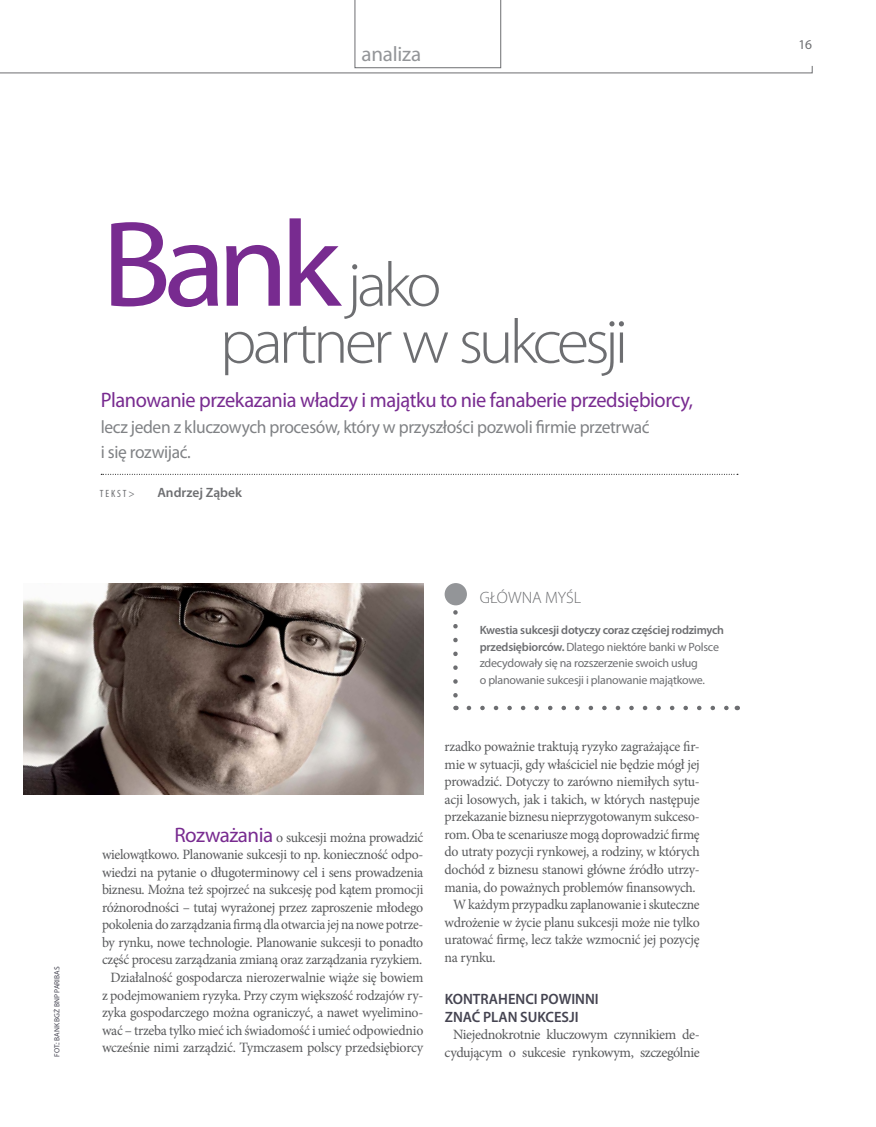
<style>
.page{position:relative;width:876px;height:1127px;background:#fff}
.page>*{position:absolute;margin:0;border:0;box-sizing:border-box;transform-origin:0 0}
.t1{font:123px "Myriad Pro";color:#782b90;scale:1.05 1}
.t2{font:300 63px "Myriad Pro";letter-spacing:-.065em;color:#6d6e71;scale:1.05 1}
.t3{font:21px "Myriad Pro";letter-spacing:-.02em;color:#782b90}
.t4{font:21px "Myriad Pro";letter-spacing:-.01em;color:#939598}
.t5{font:18px/25.5px "Myriad Pro";letter-spacing:-.02em;color:#808285}
.t6{font:300 16.5px "Myriad Pro";color:#6d6e71}
.t7{font:600 15px/17.5px "Myriad Pro";color:#454451}
.t8{font:14.25px/17.5px "Minion Pro";letter-spacing:-.025em;color:#58595b;text-align:center}
.t9{font:14.25px "Minion Pro";letter-spacing:-.025em;color:#58595b;scale:.96 1}
.t10{font:600 13.5px "Myriad Pro";color:#6d6e71}
.t11{font:13.5px "Myriad Pro";color:#6d6e71}
.t12{font:12px/16.5px "Myriad Pro";letter-spacing:-.02em;color:#6d6e71}
.t13{font:condensed 10.5px "Myriad Pro";letter-spacing:.18em;color:#6d6e71}
.t14{font:7.5px "Myriad Pro";color:#454451}
.s1{font-weight:300;font-size:63px;color:#6d6e71}
.s2{font-weight:600}
.s3{font-family:"Myriad Pro";font-size:21px;color:#782b90}
</style>
<div class="page">
<svg style="left:101px;top:474px;width:637px;height:1px"></svg>
<img style="left:24px;top:583px;width:399px;height:211px">
<svg style="left:469px;top:706px;width:260px;height:4px"></svg>
<svg style="left:453px;top:612px;width:5px;height:98px"></svg>
<div style="left:445px;top:583px;width:22px;height:22px;background:#939598;border-radius:50%"></div>
<svg style="left:0;top:0;width:813px;height:73px"></svg>
<h3 class="t4" style="left:362px;top:41px;width:61px">analiza</h3>
<p class="t14" style="left:52px;top:1057px;width:92px;rotate:-90deg">FOT.: BANK BGŻ BNP PARIBAS</p>
<h1 class="t1" style="left:101px;top:189px;width:325px">Bank<span class="s1">jako</span></h1>
<h2 class="t2" style="left:220px;top:304px;width:390px">partner w sukcesji</h2>
<h3 class="t3" style="left:101px;top:387px;width:594px">Planowanie przekazania władzy i majątku to nie fanaberie przedsiębiorcy,</h3>
<p class="t5" style="left:101px;top:413px;width:550px">lecz jeden z kluczowych procesów, który w przyszłości pozwoli firmie przetrwać i się rozwijać.</p>
<p class="t13" style="left:100px;top:487px;width:36px">TEKST&gt;</p>
<p class="t10" style="left:157px;top:484px;width:86px">Andrzej Ząbek</p>
<p class="t6" style="left:480px;top:587px;width:103px">GŁÓWNA MYŚL</p>
<p class="t12" style="left:480px;top:622px;width:246px"><span class="s2">Kwestia sukcesji dotyczy coraz częściej rodzimych przedsiębiorców.</span> Dlatego niektóre banki w Polsce zdecydowały się na rozszerzenie swoich usług<br>o planowanie sukcesji i planowanie majątkowe.</p>
<p class="t8" style="left:102px;top:828px;width:323px;text-align:right"><span class="s3">Rozważania</span> o sukcesji można prowadzić wielowątkowo. Planowanie sukcesji to np. konieczność odpo&shy;wiedzi na pytanie o długoterminowy cel i sens prowadzenia biznesu. Można też spojrzeć na sukcesję pod kątem promocji różnorodności – tutaj wyrażonej przez zaproszenie młodego pokolenia do zarządzania firmą dla otwarcia jej na nowe potrze&shy;by rynku, nowe technologie. Planowanie sukcesji to ponadto część procesu zarządzania zmianą oraz zarządzania ryzykiem.<br>Działalność gospodarcza nierozerwalnie wiąże się bowiem z podejmowaniem ryzyka. Przy czym większość rodzajów ry&shy;zyka gospodarczego można ograniczyć, a nawet wyelimino&shy;wać – trzeba tylko mieć ich świadomość i umieć odpowiednio wcześnie nimi zarządzić. Tymczasem polscy przedsiębiorcy</p>
<p class="t8" style="left:445px;top:738px;width:257px">rzadko poważnie traktują ryzyko zagrażające fir-</p>
<p class="t8" style="left:445px;top:755px;width:257px">mie w sytuacji, gdy właściciel nie będzie mógł jej</p>
<p class="t8" style="left:445px;top:773px;width:257px">prowadzić. Dotyczy to zarówno niemiłych sytu-</p>
<p class="t8" style="left:445px;top:790px;width:257px">acji losowych, jak i takich, w których następuje</p>
<p class="t9" style="left:445px;top:807px;width:267px">przekazanie biznesu nieprzygotowanym sukceso-</p>
<p class="t9" style="left:445px;top:825px;width:267px">rom. Oba te scenariusze mogą doprowadzić firmę</p>
<p class="t8" style="left:445px;top:843px;width:257px">do utraty pozycji rynkowej, a rodziny, w których</p>
<p class="t8" style="left:445px;top:861px;width:257px">dochód z biznesu stanowi główne źródło utrzy-</p>
<p class="t8" style="left:445px;top:878px;width:253px">mania, do poważnych problemów finansowych.</p>
<p class="t9" style="left:453px;top:895px;width:258px">W każdym przypadku zaplanowanie i skuteczne</p>
<p class="t8" style="left:445px;top:913px;width:257px">wdrożenie w życie planu sukcesji może nie tylko</p>
<p class="t8" style="left:445px;top:931px;width:257px">uratować firmę, lecz także wzmocnić jej pozycję</p>
<p class="t8" style="left:445px;top:948px;width:53px">na rynku.</p>
<p class="t7" style="left:445px;top:990px;width:155px">KONTRAHENCI POWINNI<br>ZNAĆ PLAN SUKCESJI</p>
<p class="t8" style="left:445px;top:1026px;width:257px">Niejednokrotnie kluczowym czynnikiem de&shy;cydującym o sukcesie rynkowym, szczególnie</p>
<p class="t11" style="left:798px;top:36px;width:15px">16</p>
</div>
